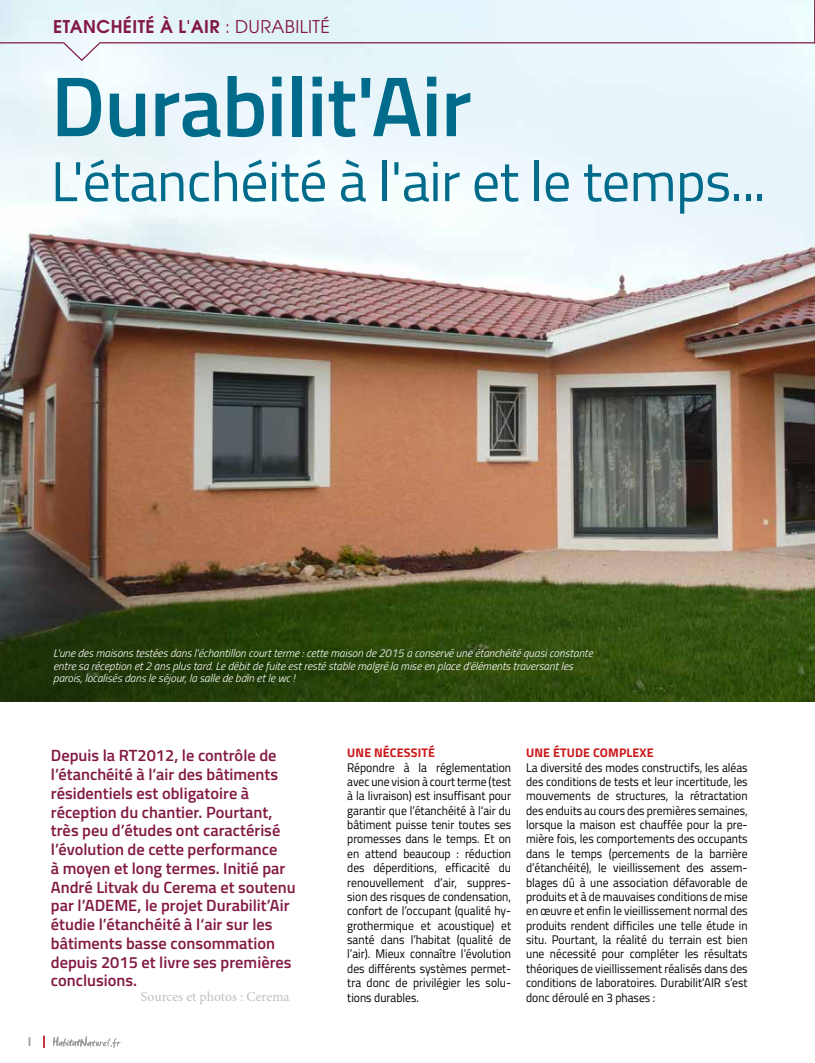
<style>
.page{position:relative;width:815px;height:1063px;background:#fff}
.page>*{position:absolute;margin:0;border:0;box-sizing:border-box;transform-origin:0 0}
.t1{font:600 85px "Titillium Web";letter-spacing:-.01em;color:#006b8a}
.t2{font:56.25px "Titillium Web";letter-spacing:-.01em;color:#006b8a}
.t3{font:700 17.5px "Te X Gyre Adventor";letter-spacing:.025em;color:#821842}
.t4{font:600 16.25px/18.8px "Titillium Web";color:#821842}
.t5{font:13.75px "Minion Pro";color:#c1c0c0}
.t6{font:12.5px/14.4px "Titillium Web";color:#000;text-align:justify;scale:.93 1}
.t7{font:700 12.5px "Titillium Web";letter-spacing:.01em;color:#cd1719}
.t8{font:12.5px "Gill Sans";color:#9d9d9c}
.t9{font:italic 300 11.25px/12.5px "Titillium Web";color:#fff}
.s1{font-weight:400}
</style>
<div class="page">
<img style="left:0;top:62px;width:815px;height:640px">
<svg style="left:0;top:0;width:814px;height:62px;background:#e4f0f7"></svg>
<svg style="left:53px;top:1036px;width:67px;height:12px"></svg>
<svg style="left:43px;top:1036px;width:2px;height:12px"></svg>
<svg style="left:814px;top:0;width:1px;height:62px"></svg>
<h3 class="t3" style="left:53px;top:11px;width:278px">ETANCHÉITÉ À L'AIR <span class="s1">: DURABILITÉ</span></h3>
<h1 class="t1" style="left:51px;top:43px;width:422px">Durabilit'Air</h1>
<h2 class="t2" style="left:51px;top:140px;width:717px">L'étanchéité à l'air et le temps...</h2>
<p class="t9" style="left:53px;top:646px;width:541px">L'une des maisons testées dans l'échantillon court terme : cette maison de 2015 a conservé une étanchéité quasi constante entre sa réception et 2 ans plus tard. Le débit de fuite est resté stable malgré la mise en place d’éléments traversant les parois, localisés dans le séjour, la salle de bain et le wc !</p>
<p class="t8" style="left:26px;top:1035px;width:8px">1</p>
<p class="t4" style="left:51px;top:746px;width:246px">Depuis la RT2012, le contrôle de l’étanchéité à l’air des bâtiments résidentiels est obligatoire à réception du chantier. Pourtant, très peu d’études ont caractérisé l’évolution de cette performance<br>à moyen et long termes. Initié par<br>André Litvak du Cerema et soutenu par l’ADEME, le projet Durabilit’Air étudie l’étanchéité à l‘air sur les bâtiments basse consommation depuis 2015 et livre ses premières conclusions.</p>
<p class="t5" style="left:141px;top:988px;width:150px">Sources et photos : Cerema</p>
<p class="t7" style="left:347px;top:743px;width:89px">UNE NÉCESSITÉ</p>
<p class="t6" style="left:347px;top:759px;width:178px">Répondre à la réglementation avec une vision à court terme (test à la livraison) est insuffisant pour garantir que l’étanchéité à l‘air du bâtiment puisse tenir toutes ses promesses dans le temps. Et on en attend beaucoup : réduction des déperditions, efficacité du renouvellement d’air, suppres&shy;sion des risques de condensation, confort de l’occupant (qualité hy&shy;grothermique et acoustique) et santé dans l’habitat (qualité de l’air). Mieux connaître l’évolution des différents systèmes permet&shy;tra donc de privilégier les solu&shy;tions durables.</p>
<p class="t7" style="left:526px;top:743px;width:129px">UNE ÉTUDE COMPLEXE</p>
<p class="t6" style="left:526px;top:759px;width:240px">La diversité des modes constructifs, les aléas des conditions de tests et leur incertitude, les mouvements de structures, la rétractation des enduits au cours des premières semaines, lorsque la maison est chauffée pour la pre&shy;mière fois, les comportements des occupants dans le temps (percements de la barrière d’étanchéité), le vieillissement des assem&shy;blages dû à une association défavorable de produits et à de mauvaises conditions de mise en œuvre et enfin le vieillissement normal des produits rendent difficiles une telle étude in situ. Pourtant, la réalité du terrain est bien une nécessité pour compléter les résultats théoriques de vieillissement réalisés dans des conditions de laboratoires. Durabilit’AIR s’est donc déroulé en 3 phases :</p>
</div>
